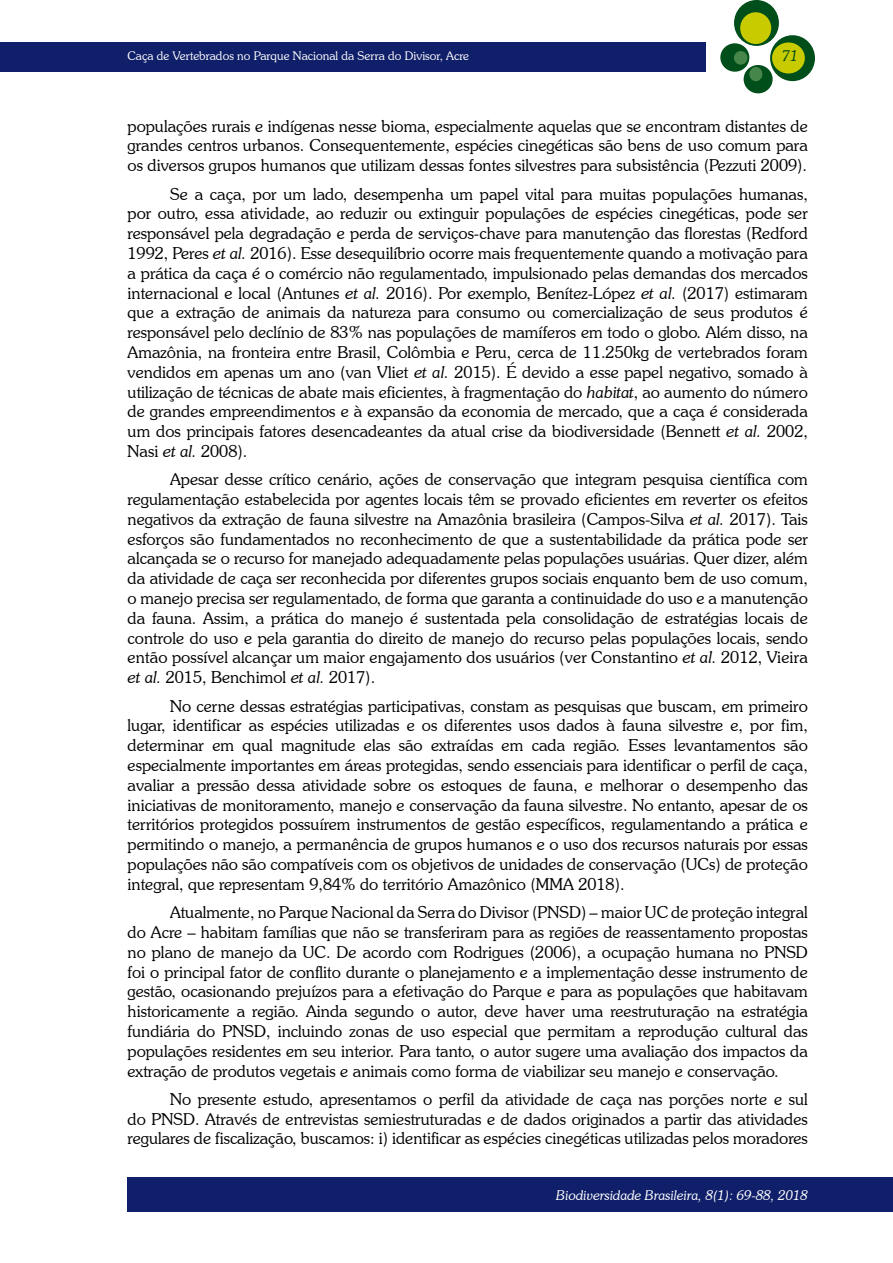
<style>
.page{position:relative;width:893px;height:1263px;background:#fff}
.page>*{position:absolute;margin:0;border:0;box-sizing:border-box;transform-origin:0 0}
.t1{font:300 16.5px/19.8px "Souvenir IT Cby BT";color:#000;text-align:justify}
.t2{font:italic 300 15px "Souvenir IT Cby BT";color:#004e1a}
.t3{font:italic 300 13.5px "Souvenir IT Cby BT";color:#fff}
.t4{font:300 12px "Souvenir IT Cby BT";color:#fff}
.s1{font-style:italic}
</style>
<div class="page">
<div style="left:0;top:43px;width:705px;height:29px;background:#101f69"></div>
<div style="left:734px;top:0;width:45px;height:46px;background:#004e1a;border-radius:50%"></div>
<div style="left:770px;top:35px;width:45px;height:46px;background:#004e1a;border-radius:50%"></div>
<div style="left:720px;top:43px;width:29px;height:29px;background:#004e1a;border-radius:50%"></div>
<div style="left:744px;top:65px;width:29px;height:28px;background:#004e1a;border-radius:50%"></div>
<div style="left:740px;top:12px;width:31px;height:32px;background:#c8cb00;border-radius:50%"></div>
<div style="left:772px;top:42px;width:33px;height:31px;background:#c8cb00;border-radius:50%"></div>
<div style="left:734px;top:51px;width:13px;height:14px;background:#47864a;border-radius:50%"></div>
<div style="left:749px;top:67px;width:13px;height:14px;background:#47864a;border-radius:50%"></div>
<div style="left:128px;top:1178px;width:765px;height:34px;background:#101f69"></div>
<p class="t4" style="left:128px;top:49px;width:343px">Caça de Vertebrados no Parque Nacional da Serra do Divisor, Acre</p>
<p class="t2" style="left:782px;top:46px;width:18px">71</p>
<p class="t1" style="left:128px;top:116px;width:682px">populações rurais e indígenas nesse bioma, especialmente aquelas que se encontram distantes de grandes centros urbanos. Consequentemente, espécies cinegéticas são bens de uso comum para os diversos grupos humanos que utilizam dessas fontes silvestres para subsistência (Pezzuti 2009).</p>
<p class="t1" style="left:128px;top:184px;width:682px;text-indent:43px">Se a caça, por um lado, desempenha um papel vital para muitas populações humanas, por outro, essa atividade, ao reduzir ou extinguir populações de espécies cinegéticas, pode ser responsável pela degradação e perda de serviços-chave para manutenção das florestas (Redford 1992, Peres <span class="s1">et al.</span> 2016). Esse desequilíbrio ocorre mais frequentemente quando a motivação para a prática da caça é o comércio não regulamentado, impulsionado pelas demandas dos mercados internacional e local (Antunes <span class="s1">et al.</span> 2016). Por exemplo, Benítez-López <span class="s1">et al.</span> (2017) estimaram que a extração de animais da natureza para consumo ou comercialização de seus produtos é responsável pelo declínio de 83% nas populações de mamíferos em todo o globo. Além disso, na Amazônia, na fronteira entre Brasil, Colômbia e Peru, cerca de 11.250kg de vertebrados foram vendidos em apenas um ano (van Vliet <span class="s1">et al.</span> 2015). É devido a esse papel negativo, somado à utilização de técnicas de abate mais eficientes, à fragmentação do <span class="s1">habitat</span>, ao aumento do número de grandes empreendimentos e à expansão da economia de mercado, que a caça é considerada um dos principais fatores desencadeantes da atual crise da biodiversidade (Bennett <span class="s1">et al.</span> 2002, Nasi <span class="s1">et al.</span> 2008).</p>
<p class="t1" style="left:128px;top:469px;width:682px;text-indent:43px">Apesar desse crítico cenário, ações de conservação que integram pesquisa científica com regulamentação estabelecida por agentes locais têm se provado eficientes em reverter os efeitos negativos da extração de fauna silvestre na Amazônia brasileira (Campos-Silva <span class="s1">et al.</span> 2017). Tais esforços são fundamentados no reconhecimento de que a sustentabilidade da prática pode ser alcançada se o recurso for manejado adequadamente pelas populações usuárias. Quer dizer, além da atividade de caça ser reconhecida por diferentes grupos sociais enquanto bem de uso comum, o manejo precisa ser regulamentado, de forma que garanta a continuidade do uso e a manutenção da fauna. Assim, a prática do manejo é sustentada pela consolidação de estratégias locais de controle do uso e pela garantia do direito de manejo do recurso pelas populações locais, sendo então possível alcançar um maior engajamento dos usuários (ver Constantino <span class="s1">et al.</span> 2012, Vieira <span class="s1">et al.</span> 2015, Benchimol <span class="s1">et al.</span> 2017).</p>
<p class="t1" style="left:128px;top:696px;width:682px;text-indent:43px">No cerne dessas estratégias participativas, constam as pesquisas que buscam, em primeiro lugar, identificar as espécies utilizadas e os diferentes usos dados à fauna silvestre e, por fim, determinar em qual magnitude elas são extraídas em cada região. Esses levantamentos são especialmente importantes em áreas protegidas, sendo essenciais para identificar o perfil de caça, avaliar a pressão dessa atividade sobre os estoques de fauna, e melhorar o desempenho das iniciativas de monitoramento, manejo e conservação da fauna silvestre. No entanto, apesar de os territórios protegidos possuírem instrumentos de gestão específicos, regulamentando a prática e permitindo o manejo, a permanência de grupos humanos e o uso dos recursos naturais por essas populações não são compatíveis com os objetivos de unidades de conservação (UCs) de proteção integral, que representam 9,84% do território Amazônico (MMA 2018).</p>
<p class="t1" style="left:128px;top:902px;width:682px;text-indent:43px">Atualmente, no Parque Nacional da Serra do Divisor (PNSD) – maior UC de proteção integral do Acre – habitam famílias que não se transferiram para as regiões de reassentamento propostas no plano de manejo da UC. De acordo com Rodrigues (2006), a ocupação humana no PNSD foi o principal fator de conflito durante o planejamento e a implementação desse instrumento de gestão, ocasionando prejuízos para a efetivação do Parque e para as populações que habitavam historicamente a região. Ainda segundo o autor, deve haver uma reestruturação na estratégia fundiária do PNSD, incluindo zonas de uso especial que permitam a reprodução cultural das populações residentes em seu interior. Para tanto, o autor sugere uma avaliação dos impactos da extração de produtos vegetais e animais como forma de viabilizar seu manejo e conservação.</p>
<p class="t1" style="left:128px;top:1089px;width:682px;text-indent:43px">No presente estudo, apresentamos o perfil da atividade de caça nas porções norte e sul do PNSD. Através de entrevistas semiestruturadas e de dados originados a partir das atividades regulares de fiscalização, buscamos: i) identificar as espécies cinegéticas utilizadas pelos moradores</p>
<p class="t3" style="left:556px;top:1187px;width:253px">Biodiversidade Brasileira, 8(1): 69-88, 2018</p>
</div>
